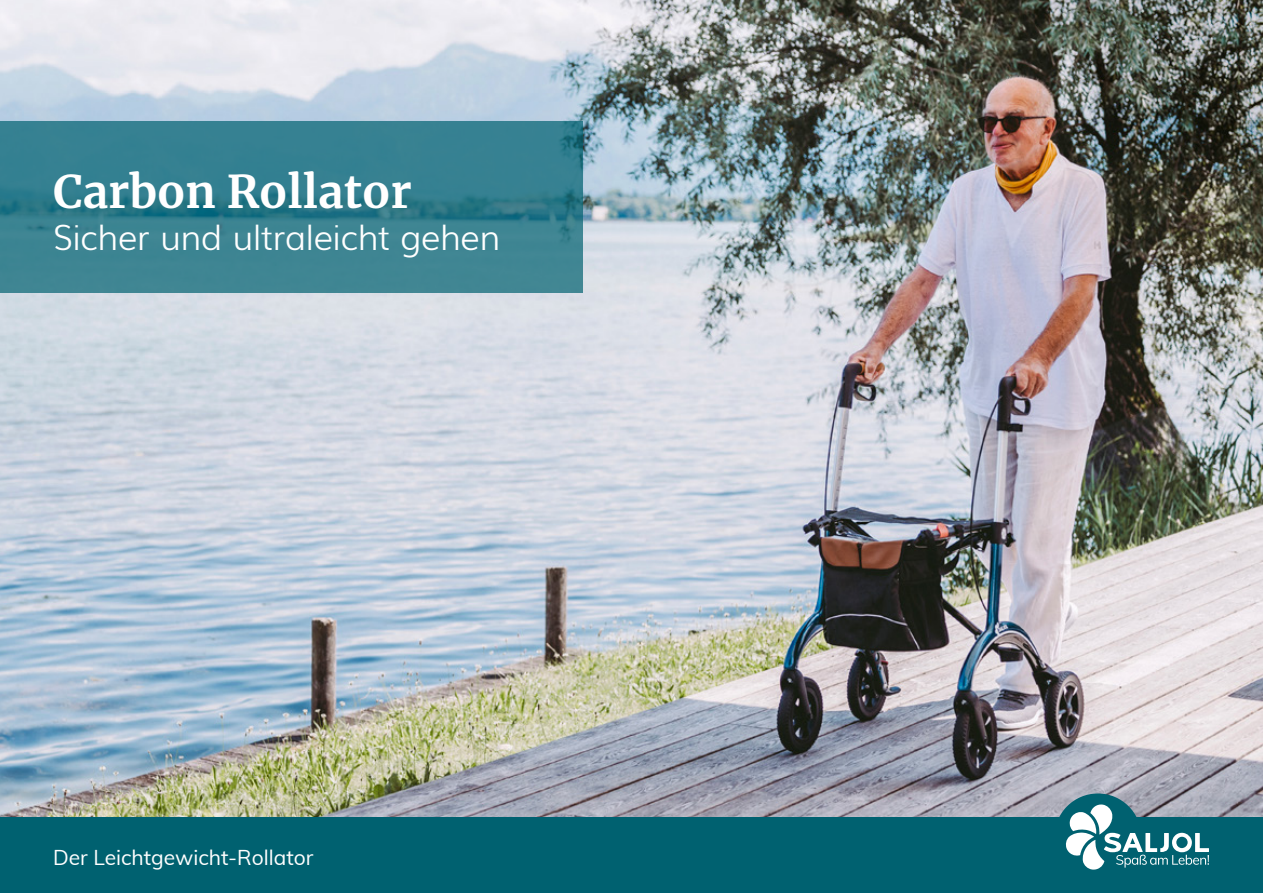
<style>
.page{position:relative;width:1263px;height:893px;background:#fff}
.page>*{position:absolute;margin:0;border:0;box-sizing:border-box;transform-origin:0 0}
.t1{font:700 45px "Merriweather";color:#fff}
.t2{font:300 34.5px "Muli";letter-spacing:-.015em;color:#fff}
.t3{font:21px "Muli";color:#fff}
</style>
<div class="page">
<img style="left:0;top:0;width:1263px;height:818px">
<div style="left:0;top:818px;width:1263px;height:75px;background:#006170"></div>
<div style="left:1054px;top:793px;width:87px;height:87px;background:#006170;border-radius:50%"></div>
<svg style="left:1065px;top:804px;width:144px;height:66px"></svg>
<svg style="left:0;top:121px;width:583px;height:172px;background:#36808f"></svg>
<h1 class="t1" style="left:53px;top:161px;width:360px">Carbon Rollator</h1>
<h2 class="t2" style="left:53px;top:210px;width:449px">Sicher und ultraleicht gehen</h2>
<p class="t3" style="left:53px;top:842px;width:262px">Der Leichtgewicht-Rollator</p>
</div>
